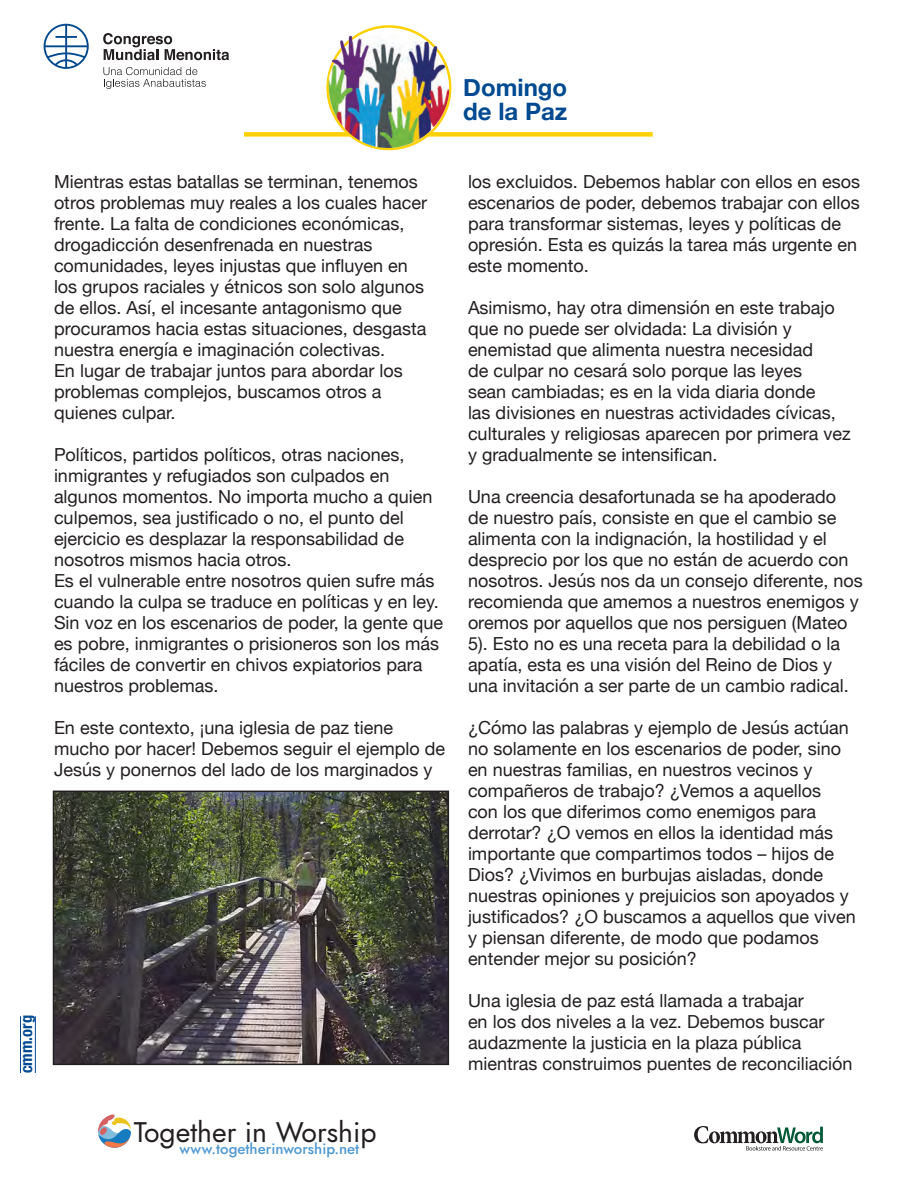
<style>
.page{position:relative;width:918px;height:1188px;background:#fff}
.page>*{position:absolute;margin:0;border:0;box-sizing:border-box;transform-origin:0 0}
.t1{font:italic 28.35px "Renner";color:#231f20}
.t2{font:700 24px/24px "Helvetica Neue";color:#014a91}
.t3{font:18px/21px "Helvetica Neue";color:#231f20}
.t4{font:italic 500 15px "Renner";color:#4f99d2}
</style>
<div class="page">
<div style="left:244px;top:132px;width:409px;height:5px;background:#fed105"></div>
<img style="left:325px;top:28px;width:125px;height:121px">
<hr style="left:20px;top:1016px;width:1px;height:132px;background:#014a91">
<hr style="left:35px;top:1016px;width:1px;height:132px;background:#014a91">
<svg style="left:103px;top:33px;width:126px;height:27px"></svg>
<svg style="left:103px;top:67px;width:103px;height:22px"></svg>
<svg style="left:44px;top:24px;width:45px;height:45px"></svg>
<img style="left:56px;top:794px;width:390px;height:268px">
<div style="left:53px;top:791px;width:396px;height:274px;border:2px solid #231f20"></div>
<div style="left:1px;top:1074px;width:914px;height:112px;background:#fff"></div>
<svg style="left:98px;top:1115px;width:33px;height:33px"></svg>
<svg style="left:694px;top:1126px;width:129px;height:25px"></svg>
<h2 class="t2" style="left:463px;top:76px;width:105px">Domingo de la Paz</h2>
<p class="t3" style="left:54px;top:172px;width:375px">Mientras estas batallas se terminan, tenemos otros problemas muy reales a los cuales hacer frente. La falta de condiciones económicas, drogadicción desenfrenada en nuestras comunidades, leyes injustas que influyen en los grupos raciales y étnicos son solo algunos de ellos. Así, el incesante antagonismo que procuramos hacia estas situaciones, desgasta nuestra energía e imaginación colectivas.<br>En lugar de trabajar juntos para abordar los problemas complejos, buscamos otros a</p>
<p class="t3" style="left:54px;top:403px;width:123px">quienes culpar.</p>
<p class="t3" style="left:54px;top:445px;width:380px">Políticos, partidos políticos, otras naciones, inmigrantes y refugiados son culpados en algunos momentos. No importa mucho a quien culpemos, sea justificado o no, el punto del ejercicio es desplazar la responsabilidad de nosotros mismos hacia otros.</p>
<p class="t3" style="left:54px;top:571px;width:391px">Es el vulnerable entre nosotros quien sufre más cuando la culpa se traduce en políticas y en ley.<br>Sin voz en los escenarios de poder, la gente que es pobre, inmigrantes o prisioneros son los más fáciles de convertir en chivos expiatorios para nuestros problemas.</p>
<p class="t3" style="left:54px;top:718px;width:393px">En este contexto, ¡una iglesia de paz tiene mucho por hacer! Debemos seguir el ejemplo de<br>Jesús y ponernos del lado de los marginados y</p>
<h1 class="t1" style="left:134px;top:1113px;width:244px">Together in Worship</h1>
<p class="t4" style="left:179px;top:1138px;width:181px">www.togetherinworship.net</p>
<p class="t3" style="left:468px;top:172px;width:394px">los excluidos. Debemos hablar con ellos en esos escenarios de poder, debemos trabajar con ellos para transformar sistemas, leyes y políticas de opresión. Esta es quizás la tarea más urgente en este momento.</p>
<p class="t3" style="left:468px;top:298px;width:384px">Asimismo, hay otra dimensión en este trabajo que no puede ser olvidada: La división y enemistad que alimenta nuestra necesidad<br>de culpar no cesará solo porque las leyes<br>sean cambiadas; es en la vida diaria donde<br>las divisiones en nuestras actividades cívicas, culturales y religiosas aparecen por primera vez y gradualmente se intensifican.</p>
<p class="t3" style="left:468px;top:487px;width:396px">Una creencia desafortunada se ha apoderado<br>de nuestro país, consiste en que el cambio se alimenta con la indignación, la hostilidad y el desprecio por los que no están de acuerdo con nosotros. Jesús nos da un consejo diferente, nos recomienda que amemos a nuestros enemigos y oremos por aquellos que nos persiguen (Mateo 5). Esto no es una receta para la debilidad o la apatía, esta es una visión del Reino de Dios y una invitación a ser parte de un cambio radical.</p>
<p class="t3" style="left:468px;top:718px;width:389px">¿Cómo las palabras y ejemplo de Jesús actúan no solamente en los escenarios de poder, sino en nuestras familias, en nuestros vecinos y compañeros de trabajo? ¿Vemos a aquellos<br>con los que diferimos como enemigos para derrotar? ¿O vemos en ellos la identidad más importante que compartimos todos – hijos de Dios? ¿Vivimos en burbujas aisladas, donde nuestras opiniones y prejuicios son apoyados y justificados? ¿O buscamos a aquellos que viven y piensan diferente, de modo que podamos entender mejor su posición?</p>
<p class="t3" style="left:468px;top:991px;width:386px">Una iglesia de paz está llamada a trabajar<br>en los dos niveles a la vez. Debemos buscar audazmente la justicia en la plaza pública mientras construimos puentes de reconciliación</p>
</div>
